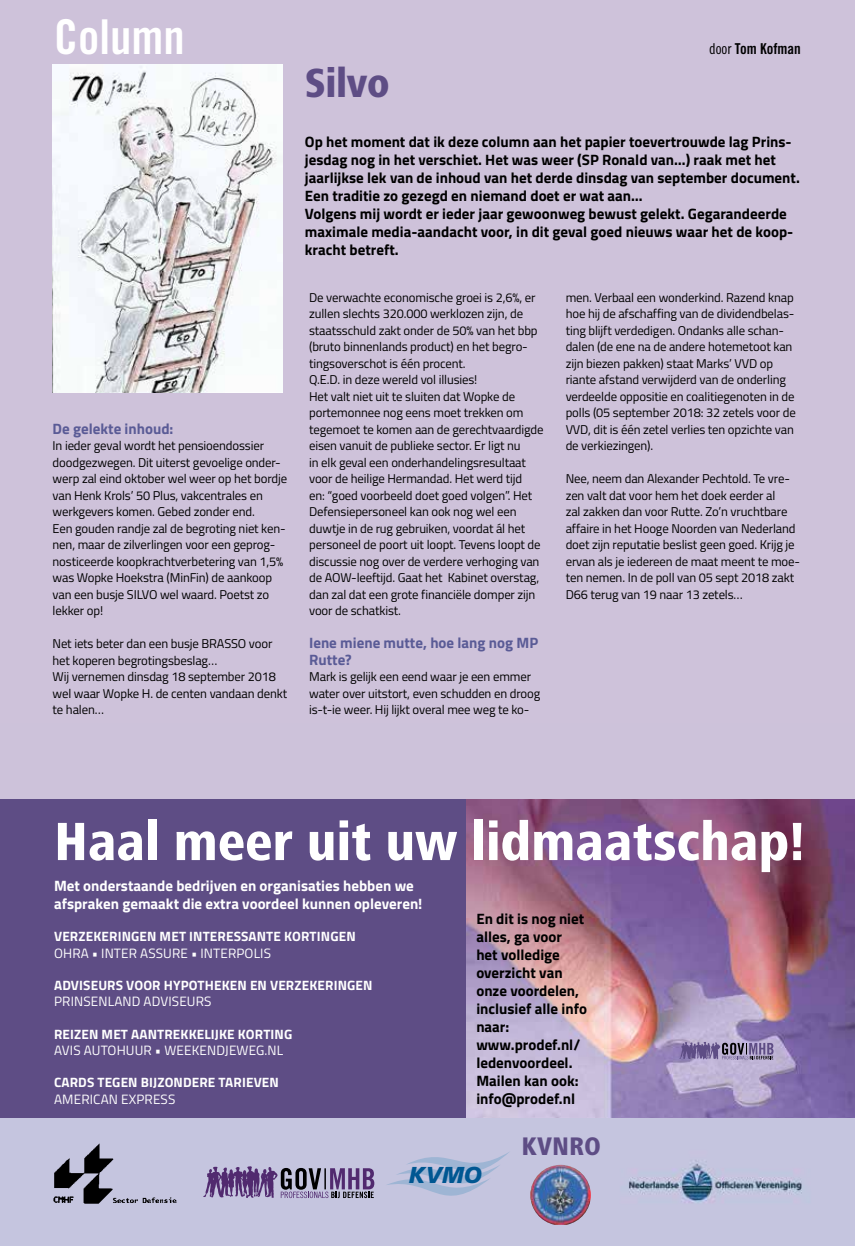
<style>
.page{position:relative;width:855px;height:1246px;background:#cec2da}
.page>*{position:absolute;margin:0;border:0;box-sizing:border-box;transform-origin:0 0}
.t1{font:800 condensed 55.65px "Frutiger Next LT";color:#fff}
.t2{font:48px "Trade Gothic Bold Cond Twenty";color:#fff}
.t3{font:800 condensed 42.15px "Frutiger Next LT";letter-spacing:-.01em;color:#5e4d85}
.t4{font:800 condensed 26.25px "Frutiger Next LT";color:#5e4d85}
.t5{font:italic 900 23.1px "Frutiger LT Std";color:#005792}
.t6{font:700 15px/18px "Titillium Web";color:#000}
.t7{font:700 15px/18px "Titillium Web";color:#fff}
.t8{font:700 15px/16.5px "Titillium Web";color:#5a5b96}
.t9{font:15px "Trade Gothic Bold Cond Twenty";color:#000}
.t10{font:700 13.5px "Titillium Web";letter-spacing:.01em;color:#fff}
.t11{font:13.5px "Titillium Web";letter-spacing:.01em;color:#fff}
.t12{font:12.75px/16.5px "Titillium Web";letter-spacing:-.01em;color:#000}
.s1{font-family:"Trade Gothic Cond Eighteen"}
</style>
<div class="page">
<div style="left:0;top:723px;width:855px;height:523px;background:#cbc7dc"></div>
<div style="left:0;top:799px;width:566px;height:350px;background:#5e4d85"></div>
<img style="left:466px;top:799px;width:389px;height:319px">
<img style="left:0;top:1118px;width:810px;height:86px">
<img style="left:48px;top:1142px;width:130px;height:62px">
<svg style="left:203px;top:1166px;width:171px;height:32px"></svg>
<img style="left:530px;top:1165px;width:61px;height:60px">
<svg style="left:679px;top:1042px;width:94px;height:17px;background:#7e729a"></svg>
<svg style="left:385px;top:1142px;width:125px;height:62px"></svg>
<img style="left:53px;top:64px;width:230px;height:329px">
<h2 class="t2" style="left:54px;top:7px;width:132px">Column</h2>
<p class="t8" style="left:53px;top:419px;width:122px">De gelekte inhoud:</p>
<p class="t12" style="left:53px;top:437px;width:236px">In ieder geval wordt het pensioendossier doodgezwegen. Dit uiterst gevoelige onder&shy;werp zal eind oktober wel weer op het bordje van Henk Krols’ 50 Plus, vakcentrales en werkgevers komen. Gebed zonder end.<br>Een gouden randje zal de begroting niet ken&shy;nen, maar de zilverlingen voor een geprog&shy;nosticeerde koopkrachtverbetering van 1,5% was Wopke Hoekstra (MinFin) de aankoop van een busje SILVO wel waard. Poetst zo lekker op!</p>
<p class="t12" style="left:53px;top:635px;width:236px">Net iets beter dan een busje BRASSO voor het koperen begrotingsbeslag…<br>Wij vernemen dinsdag 18 september 2018 wel waar Wopke H. de centen vandaan denkt te halen…</p>
<p class="t9" style="left:709px;top:39px;width:93px"><span class="s1">door</span> Tom Kofman</p>
<h3 class="t3" style="left:305px;top:59px;width:86px">Silvo</h3>
<p class="t6" style="left:305px;top:132px;width:496px">Op het moment dat ik deze column aan het papier toevertrouwde lag Prins&shy;jesdag nog in het verschiet. Het was weer (SP Ronald van…) raak met het jaarlijkse lek van de inhoud van het derde dinsdag van september document.<br>Een traditie zo gezegd en niemand doet er wat aan…<br>Volgens mij wordt er ieder jaar gewoonweg bewust gelekt. Gegarandeerde maximale media-aandacht voor, in dit geval goed nieuws waar het de koop&shy;kracht betreft.</p>
<p class="t12" style="left:309px;top:288px;width:236px">De verwachte economische groei is 2,6%, er zullen slechts 320.000 werklozen zijn, de staatsschuld zakt onder de 50% van het bbp (bruto binnenlands product) en het begro&shy;tingsoverschot is één procent.<br>Q.E.D. in deze wereld vol illusies!<br>Het valt niet uit te sluiten dat Wopke de portemonnee nog eens moet trekken om tegemoet te komen aan de gerechtvaardigde eisen vanuit de publieke sector. Er ligt nu<br>in elk geval een onderhandelingsresultaat voor de heilige Hermandad. Het werd tijd<br>en: “goed voorbeeld doet goed volgen”. Het Defensiepersoneel kan ook nog wel een duwtje in de rug gebruiken, voordat ál het personeel de poort uit loopt. Tevens loopt de discussie nog over de verdere verhoging van de AOW-leeftijd. Gaat het Kabinet overstag, dan zal dat een grote financiële domper zijn voor de schatkist.</p>
<p class="t8" style="left:309px;top:634px;width:230px">Iene miene mutte, hoe lang nog MP<br>Rutte?</p>
<p class="t12" style="left:309px;top:668px;width:233px">Mark is gelijk een eend waar je een emmer water over uitstort, even schudden en droog is-t-ie weer. Hij lijkt overal mee weg te ko-</p>
<p class="t12" style="left:565px;top:288px;width:232px">men. Verbaal een wonderkind. Razend knap hoe hij de afschaffing van de dividendbelas&shy;ting blijft verdedigen. Ondanks alle schan&shy;dalen (de ene na de andere hotemetoot kan zijn biezen pakken) staat Marks’ VVD op riante afstand verwijderd van de onderling verdeelde oppositie en coalitiegenoten in de polls (05 september 2018: 32 zetels voor de VVD, dit is één zetel verlies ten opzichte van de verkiezingen).</p>
<p class="t12" style="left:565px;top:470px;width:236px">Nee, neem dan Alexander Pechtold. Te vre&shy;zen valt dat voor hem het doek eerder al<br>zal zakken dan voor Rutte. Zo’n vruchtbare affaire in het Hooge Noorden van Nederland doet zijn reputatie beslist geen goed. Krijg je ervan als je iedereen de maat meent te moe&shy;ten nemen. In de poll van 05 sept 2018 zakt D66 terug van 19 naar 13 zetels…</p>
<h1 class="t1" style="left:54px;top:810px;width:752px">Haal meer uit uw lidmaatschap!</h1>
<p class="t7" style="left:54px;top:876px;width:370px">Met onderstaande bedrijven en organisaties hebben we afspraken gemaakt die extra voordeel kunnen opleveren!</p>
<p class="t10" style="left:54px;top:926px;width:303px">VERZEKERINGEN MET INTERESSANTE KORTINGEN</p>
<p class="t11" style="left:54px;top:943px;width:218px">OHRA • INTER ASSURE • INTERPOLIS</p>
<p class="t10" style="left:54px;top:975px;width:320px">ADVISEURS VOOR HYPOTHEKEN EN VERZEKERINGEN</p>
<p class="t11" style="left:54px;top:992px;width:159px">PRINSENLAND ADVISEURS</p>
<p class="t10" style="left:54px;top:1024px;width:240px">REIZEN MET AANTREKKELIJKE KORTING</p>
<p class="t11" style="left:54px;top:1040px;width:231px">AVIS AUTOHUUR • WEEKENDJEWEG.NL</p>
<p class="t10" style="left:54px;top:1072px;width:226px">CARDS TEGEN BIJZONDERE TARIEVEN</p>
<p class="t11" style="left:54px;top:1089px;width:123px">AMERICAN EXPRESS</p>
<p class="t6" style="left:476px;top:909px;width:112px">En dit is nog niet alles, ga voor het volledige overzicht van onze voordelen, inclusief alle info naar: www.prodef.nl/ ledenvoordeel.<br>Mailen kan ook: info@prodef.nl</p>
<h3 class="t4" style="left:521px;top:1131px;width:81px">KVNRO</h3>
<h3 class="t5" style="left:409px;top:1161px;width:74px">KVMO</h3>
</div>
